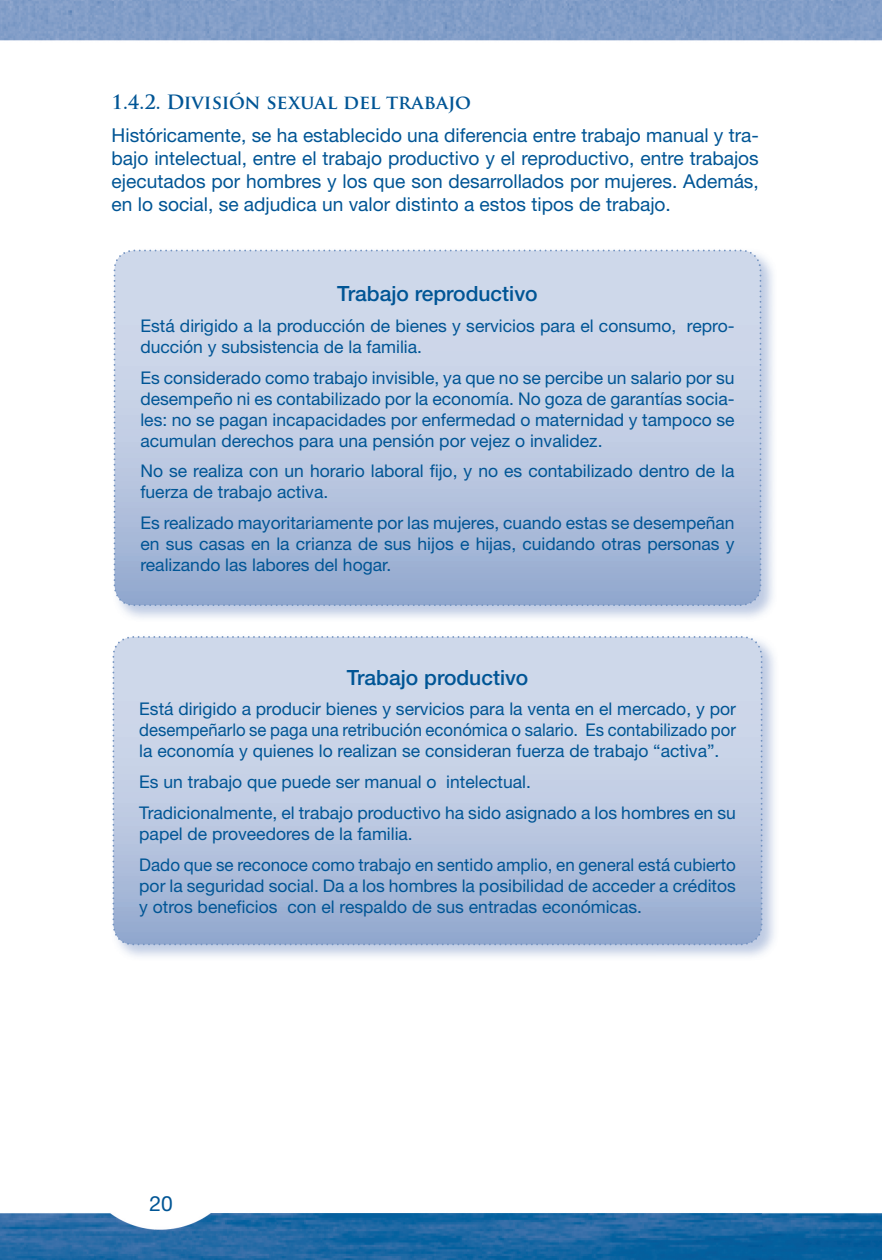
<style>
.page{position:relative;width:882px;height:1260px;background:#fff}
.page>*{position:absolute;margin:0;border:0;box-sizing:border-box;transform-origin:0 0}
.t1{font:500 21px "Helvetica Neue";color:#005595}
.t2{font:21px "Helvetica Neue";color:#005595}
.t3{font:700 19.25px "Trajan Pro";color:#005595}
.t4{font:19.07px/22.9px "Helvetica Neue";color:#005595;text-align:justify}
.t5{font:17.5px/21px "Helvetica Neue";color:#005595}
</style>
<div class="page">
<img style="left:0;top:0;width:882px;height:41px">
<img style="left:0;top:1213px;width:156px;height:47px">
<img style="left:762px;top:1213px;width:120px;height:47px">
<img style="left:156px;top:1213px;width:606px;height:47px">
<img style="left:113px;top:249px;width:660px;height:369px">
<svg style="left:114px;top:250px;width:647px;height:356px;background:#bbc8e1"></svg>
<img style="left:112px;top:642px;width:663px;height:315px">
<svg style="left:113px;top:636px;width:649px;height:309px;background:#bcc9e1"></svg>
<p class="t3" style="left:112px;top:91px;width:361px">1.4.2. División sexual del trabajo</p>
<p class="t4" style="left:112px;top:125px;width:649px">Históricamente, se ha establecido una diferencia entre trabajo manual y tra&shy;bajo intelectual, entre el trabajo productivo y el reproductivo, entre trabajos ejecutados por hombres y los que son desarrollados por mujeres. Además, en lo social, se adjudica un valor distinto a estos tipos de trabajo.</p>
<p class="t1" style="left:337px;top:286px;width:202px">Trabajo reproductivo</p>
<p class="t5" style="left:140px;top:316px;width:596px">Está dirigido a la producción de bienes y servicios para el consumo, repro&shy;ducción y subsistencia de la familia.</p>
<p class="t5" style="left:140px;top:368px;width:596px;text-align:justify">Es considerado como trabajo invisible, ya que no se percibe un salario por su desempeño ni es contabilizado por la economía. No goza de garantías socia&shy;les: no se pagan incapacidades por enfermedad o maternidad y tampoco se acumulan derechos para una pensión por vejez o invalidez.</p>
<p class="t5" style="left:140px;top:462px;width:596px">No se realiza con un horario laboral fijo, y no es contabilizado dentro de la fuerza de trabajo activa.</p>
<p class="t5" style="left:140px;top:514px;width:596px;text-align:justify">Es realizado mayoritariamente por las mujeres, cuando estas se desempeñan en sus casas en la crianza de sus hijos e hijas, cuidando otras personas y realizando las labores del hogar.</p>
<p class="t1" style="left:347px;top:669px;width:183px">Trabajo productivo</p>
<p class="t5" style="left:139px;top:700px;width:598px;text-align:justify">Está dirigido a producir bienes y servicios para la venta en el mercado, y por desempeñarlo se paga una retribución económica o salario. Es contabilizado por la economía y quienes lo realizan se consideran fuerza de trabajo “activa”.</p>
<p class="t5" style="left:139px;top:768px;width:598px;line-height:31px">Es un trabajo que puede ser manual o intelectual.<br>Tradicionalmente, el trabajo productivo ha sido asignado a los hombres en su</p>
<p class="t5" style="left:139px;top:820px;width:598px;line-height:31px">papel de proveedores de la familia.<br>Dado que se reconoce como trabajo en sentido amplio, en general está cubierto</p>
<p class="t5" style="left:139px;top:877px;width:598px">por la seguridad social. Da a los hombres la posibilidad de acceder a créditos y otros beneficios con el respaldo de sus entradas económicas.</p>
<p class="t2" style="left:150px;top:1196px;width:25px">20</p>
</div>
